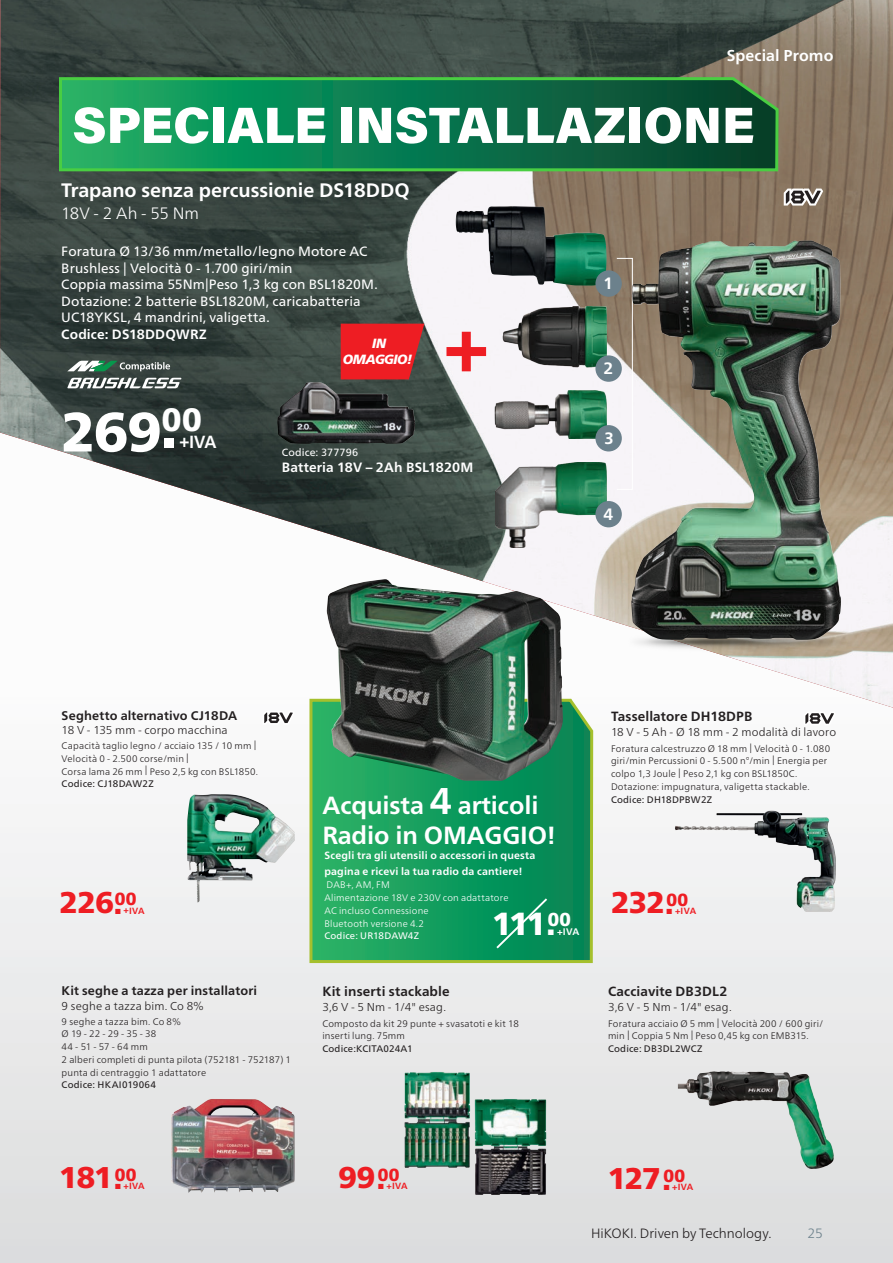
<style>
.page{position:relative;width:893px;height:1263px;background:#fff}
.page>*{position:absolute;margin:0;border:0;box-sizing:border-box;transform-origin:0 0}
.P-Price_red_small{font:900 55.2px "Frutiger Neue LTW1 G";color:#fff}
.Introduction_regular_green{font:900 51px "Acumin Pro";letter-spacing:-.005em;color:#fff}
.P-Price_red_small-2{font:900 32.25px "Frutiger Neue LTW1 G";color:#fff}
.P-Price_red_small-3{font:900 31.95px "Frutiger Neue LTW1 G";color:#fff}
.t1{font:900 30px "Frutiger Neue LTW1 G";letter-spacing:-.02em;color:#ee1d23}
.t2{font:700 24.75px "Frutiger Neue LTW1 G";letter-spacing:-.005em;color:#fff}
.Articlename_typenumber_small{font:700 19.5px "Frutiger Neue LTW1 G";letter-spacing:-.005em;color:#fff}
.P-Price_red_small-4{font:900 18.6px "Frutiger Neue LTW1 G";color:#fff}
.P-Price_red_small-5{font:900 17.55px "Frutiger Neue LTW1 G";color:#ee1d23}
.Bestelnummer_-_kop{font:700 17.55px "Frutiger Neue LTW1 G";color:#fff;scale:.95 1}
.Product_USP_black_small{font:300 16.5px "Frutiger Neue LTW1 G";color:#fff}
.Introduction_regular_green-2{font:700 16.5px "Frutiger Neue LTW1 G";color:#fff}
.Introduction_regular_green-3{font:700 16.5px "Frutiger LT Std";color:#fff}
.t3{font:700 15.75px "Frutiger Neue LTW1 G";letter-spacing:.005em;color:#fff}
.t4{font:13.5px/16.5px "Frutiger Neue LTW1 G";letter-spacing:.005em;color:#fff}
.P-USP_small{font:700 13.5px "Frutiger Neue LTW1 G";letter-spacing:.01em;color:#fff}
.t5{font:300 13.5px "Frutiger Neue LTW1 G";color:#231f20}
.t6{font:300 13.5px "Frutiger Neue LTW1 G";color:#6c818c}
.P-Product_Type_small{font:700 13.35px "Frutiger Neue LTW1 G";letter-spacing:.01em;color:#231f20}
.t7{font:italic 900 13.35px "Frutiger Neue LTW1 G";letter-spacing:-.03em;color:#fff}
.P-Product_Type_small-2{font:700 12.6px "Frutiger Neue LTW1 G";letter-spacing:.015em;color:#231f20}
.P-Tech_USP_small{font:300 11.4px "Frutiger Neue LTW1 G";letter-spacing:.015em;color:#231f20}
.P-Product_Type_small-3{font:700 10.5px/15.9px "Frutiger Neue LTW1 G";letter-spacing:.02em;color:#fff}
.P-Spec_small{font:10.5px "Frutiger Neue LTW1 G";letter-spacing:.015em;color:#fff}
.P-Spec_small-2{font:300 9.6px/12.8px "Frutiger Neue LTW1 G";letter-spacing:.02em;color:#231f20}
.P-Spec_small-3{font:300 9.6px "Frutiger Neue LTW1 G";letter-spacing:.02em;color:#fff}
.P-Spec_small-4{font:9.6px "Frutiger Neue LTW1 G";letter-spacing:.02em;color:#231f20}
.P-Spec_small-5{font:9.6px "Frutiger Neue LTW1 G";letter-spacing:.015em;color:#fff}
.P-VAT{font:700 9.6px "Frutiger Neue LTW1 G";color:#fff}
.P-VAT-2{font:700 9px "Frutiger Neue LTW1 G";letter-spacing:.01em;color:#ee1d23}
.s1{font-size:55.2px}
.s2{font-size:30px}
.s3{font-size:37.2px}
.s4{font-size:31.95px}
</style>
<div class="page">
<svg style="left:0;top:794px;width:893px;height:469px"></svg>
<img style="left:0;top:0;width:893px;height:708px">
<svg style="left:784px;top:189px;width:39px;height:17px"></svg>
<svg style="left:58px;top:76px;width:723px;height:97px;background:#147d4b"></svg>
<div style="left:446px;top:347px;width:40px;height:9px;background:#ee1d23"></div>
<div style="left:462px;top:332px;width:9px;height:39px;background:#ee1d23"></div>
<img style="left:277px;top:382px;width:138px;height:62px">
<svg style="left:341px;top:324px;width:83px;height:55px;background:#de2126"></svg>
<img style="left:675px;top:811px;width:94px;height:19px">
<svg style="left:805px;top:713px;width:29px;height:11px"></svg>
<img style="left:678px;top:1071px;width:87px;height:35px">
<img style="left:404px;top:1072px;width:32px;height:51px">
<img style="left:475px;top:1099px;width:30px;height:50px">
<img style="left:171px;top:1099px;width:124px;height:94px">
<img style="left:187px;top:794px;width:22px;height:99px">
<svg style="left:264px;top:712px;width:29px;height:11px"></svg>
<svg style="left:308px;top:695px;width:287px;height:269px;background:#219f5f"></svg>
<img style="left:327px;top:579px;width:236px;height:202px">
<img style="left:456px;top:206px;width:150px;height:80px">
<img style="left:503px;top:306px;width:103px;height:61px">
<div style="left:616px;top:258px;width:17px;height:232px;border:1px solid #fff"></div>
<img style="left:495px;top:462px;width:111px;height:86px">
<img style="left:495px;top:390px;width:111px;height:48px">
<div style="left:595px;top:355px;width:27px;height:27px;background:#6c818c;border-radius:50%"></div>
<div style="left:595px;top:425px;width:27px;height:26px;background:#6c818c;border-radius:50%"></div>
<div style="left:595px;top:501px;width:27px;height:26px;background:#6c818c;border-radius:50%"></div>
<div style="left:595px;top:270px;width:27px;height:27px;background:#6c818c;border-radius:50%"></div>
<svg style="left:494px;top:896px;width:55px;height:54px;background:#0d935f"></svg>
<svg style="left:67px;top:378px;width:115px;height:10px"></svg>
<svg style="left:67px;top:361px;width:103px;height:10px"></svg>
<img style="left:644px;top:240px;width:167px;height:45px">
<img style="left:606px;top:607px;width:261px;height:67px">
<p class="t3" style="left:727px;top:46px;width:108px">Special Promo</p>
<p class="Introduction_regular_green" style="left:72px;top:89px;width:683px">SPECIALE INSTALLAZIONE</p>
<p class="Articlename_typenumber_small" style="left:61px;top:179px;width:350px">Trapano senza percussionie DS18DDQ</p>
<p class="Product_USP_black_small" style="left:61px;top:203px;width:139px">18V - 2 Ah - 55 Nm</p>
<p class="t4" style="left:61px;top:243px;width:308px">Foratura Ø 13/36 mm/metallo/legno Motore AC<br>Brushless | Velocità 0 - 1.700 giri/min</p>
<p class="t4" style="left:61px;top:276px;width:318px">Coppia massima 55Nm|Peso 1,3 kg con BSL1820M.<br>Dotazione: 2 batterie BSL1820M, caricabatteria<br>UC18YKSL, 4 mandrini, valigetta.</p>
<p class="P-USP_small" style="left:61px;top:326px;width:147px">Codice: DS18DDQWRZ</p>
<p class="t7" style="left:372px;top:335px;width:16px">IN</p>
<p class="t7" style="left:343px;top:351px;width:71px">OMAGGIO!</p>
<p class="P-Price_red_small" style="left:61px;top:399px;width:102px">269</p>
<p class="P-Price_red_small-2" style="left:161px;top:401px;width:42px"><span class="s1">.</span>0 0</p>
<p class="Bestelnummer_-_kop" style="left:179px;top:431px;width:41px">+IVA</p>
<p class="P-Spec_small" style="left:282px;top:446px;width:78px">Codice: 377796</p>
<p class="P-USP_small" style="left:282px;top:459px;width:193px">Batteria 18V – 2Ah BSL1820M</p>
<p class="Introduction_regular_green-3" style="left:603px;top:274px;width:11px">1</p>
<p class="Introduction_regular_green-2" style="left:603px;top:359px;width:11px">2</p>
<p class="Introduction_regular_green-3" style="left:604px;top:429px;width:11px">3</p>
<p class="Introduction_regular_green-2" style="left:604px;top:504px;width:11px">4</p>
<p class="P-Product_Type_small-2" style="left:62px;top:708px;width:177px">Seghetto alternativo CJ18DA</p>
<p class="P-Tech_USP_small" style="left:62px;top:723px;width:168px">18 V - 135 mm - corpo macchina</p>
<p class="P-Product_Type_small" style="left:611px;top:708px;width:143px">Tassellatore DH18DPB</p>
<p class="P-Tech_USP_small" style="left:611px;top:725px;width:227px">18 V - 5 Ah - Ø 18 mm - 2 modalità di lavoro</p>
<p class="P-Spec_small-2" style="left:62px;top:739px;width:196px">Capacità taglio legno / acciaio 135 / 10 mm |<br>Velocità 0 - 2.500 corse/min |</p>
<p class="P-Spec_small-2" style="left:62px;top:765px;width:198px">Corsa lama 26 mm | Peso 2,5 kg con BSL1850.</p>
<p class="P-Spec_small-4" style="left:62px;top:778px;width:94px">Codice: CJ18DAW2Z</p>
<p class="t1" style="left:60px;top:884px;width:56px">226</p>
<p class="P-Price_red_small-5" style="left:114px;top:888px;width:24px"><span class="s2">.</span>0 0</p>
<p class="P-VAT-2" style="left:124px;top:905px;width:23px">+IVA</p>
<p class="t2" style="left:322px;top:790px;width:218px">Acquista <span class="s3">4</span> articoli</p>
<p class="t2" style="left:322px;top:820px;width:235px">Radio in OMAGGIO!</p>
<p class="P-Spec_small-3" style="left:327px;top:879px;width:65px">DAB+, AM, FM</p>
<p class="P-Spec_small-3" style="left:324px;top:892px;width:186px">Alimentazione 18V e 230V con adattatore</p>
<p class="P-Spec_small-3" style="left:324px;top:905px;width:106px">AC incluso Connessione</p>
<p class="P-Spec_small-3" style="left:324px;top:917px;width:101px">Bluetooth versione 4.2</p>
<p class="P-Spec_small-5" style="left:324px;top:930px;width:96px">Codice: UR18DAW4Z</p>
<p class="P-Product_Type_small-3" style="left:324px;top:847px;width:213px">Scegli tra gli utensili o accessori in questa pagina e ricevi la tua radio da cantiere!</p>
<p class="P-Price_red_small-3" style="left:492px;top:905px;width:55px">111</p>
<p class="P-Price_red_small-4" style="left:547px;top:908px;width:26px"><span class="s4">.</span>0 0</p>
<p class="P-VAT" style="left:557px;top:926px;width:24px">+IVA</p>
<p class="P-Spec_small-2" style="left:611px;top:742px;width:221px">Foratura calcestruzzo Ø 18 mm | Velocità 0 - 1.080 giri/min Percussioni 0 - 5.500 n°/min | Energia per colpo 1,3 Joule | Peso 2,1 kg con BSL1850C.</p>
<p class="P-Spec_small-2" style="left:611px;top:780px;width:200px">Dotazione: impugnatura, valigetta stackable.</p>
<p class="P-Spec_small-4" style="left:611px;top:794px;width:103px">Codice: DH18DPBW2Z</p>
<p class="t1" style="left:611px;top:885px;width:55px">232</p>
<p class="P-Price_red_small-5" style="left:665px;top:889px;width:24px"><span class="s2">.</span>0 0</p>
<p class="P-VAT-2" style="left:675px;top:906px;width:23px">+IVA</p>
<p class="P-Product_Type_small-2" style="left:62px;top:983px;width:197px">Kit seghe a tazza per installatori</p>
<p class="P-Tech_USP_small" style="left:62px;top:999px;width:144px">9 seghe a tazza bim. Co 8%</p>
<p class="P-Product_Type_small" style="left:322px;top:983px;width:129px">Kit inserti stackable</p>
<p class="P-Tech_USP_small" style="left:322px;top:1000px;width:125px">3,6 V - 5 Nm - 1/4" esag.</p>
<p class="P-Product_Type_small" style="left:608px;top:983px;width:121px">Cacciavite DB3DL2</p>
<p class="P-Tech_USP_small" style="left:608px;top:1000px;width:125px">3,6 V - 5 Nm - 1/4" esag.</p>
<p class="P-Spec_small-2" style="left:62px;top:1015px;width:121px">9 seghe a tazza bim. Co 8%</p>
<p class="P-Spec_small-2" style="left:62px;top:1028px;width:96px">Ø 19 - 22 - 29 - 35 - 38</p>
<p class="P-Spec_small-2" style="left:62px;top:1040px;width:88px">44 - 51 - 57 - 64 mm</p>
<p class="P-Spec_small-2" style="left:62px;top:1053px;width:231px">2 alberi completi di punta pilota (752181 - 752187) 1 punta di centraggio 1 adattatore</p>
<p class="P-Spec_small-4" style="left:62px;top:1079px;width:96px">Codice: HKAI019064</p>
<p class="P-Spec_small-2" style="left:322px;top:1017px;width:198px">Composto da kit 29 punte + svasatoti e kit 18 inserti lung. 75mm</p>
<p class="P-Spec_small-4" style="left:322px;top:1043px;width:92px">Codice:KCITA024A1</p>
<p class="P-Spec_small-2" style="left:608px;top:1017px;width:217px;line-height:12.3px">Foratura acciaio Ø 5 mm | Velocità 200 / 600 giri/ min | Coppia 5 Nm | Peso 0,45 kg con EMB315.</p>
<p class="P-Spec_small-4" style="left:608px;top:1042px;width:96px">Codice: DB3DL2WCZ</p>
<p class="t1" style="left:60px;top:1160px;width:55px">181</p>
<p class="P-Price_red_small-5" style="left:114px;top:1164px;width:24px"><span class="s2">.</span>0 0</p>
<p class="P-VAT-2" style="left:124px;top:1181px;width:23px">+IVA</p>
<p class="t1" style="left:338px;top:1160px;width:38px">99</p>
<p class="P-Price_red_small-5" style="left:377px;top:1164px;width:24px"><span class="s2">.</span>0 0</p>
<p class="P-VAT-2" style="left:386px;top:1181px;width:23px">+IVA</p>
<p class="t1" style="left:608px;top:1161px;width:54px">127</p>
<p class="P-Price_red_small-5" style="left:662px;top:1165px;width:24px"><span class="s2">.</span>0 0</p>
<p class="P-VAT-2" style="left:672px;top:1182px;width:23px">+IVA</p>
<p class="t5" style="left:591px;top:1225px;width:182px">HiKOKI. Driven by Technology.</p>
<p class="t6" style="left:807px;top:1225px;width:17px">25</p>
</div>
